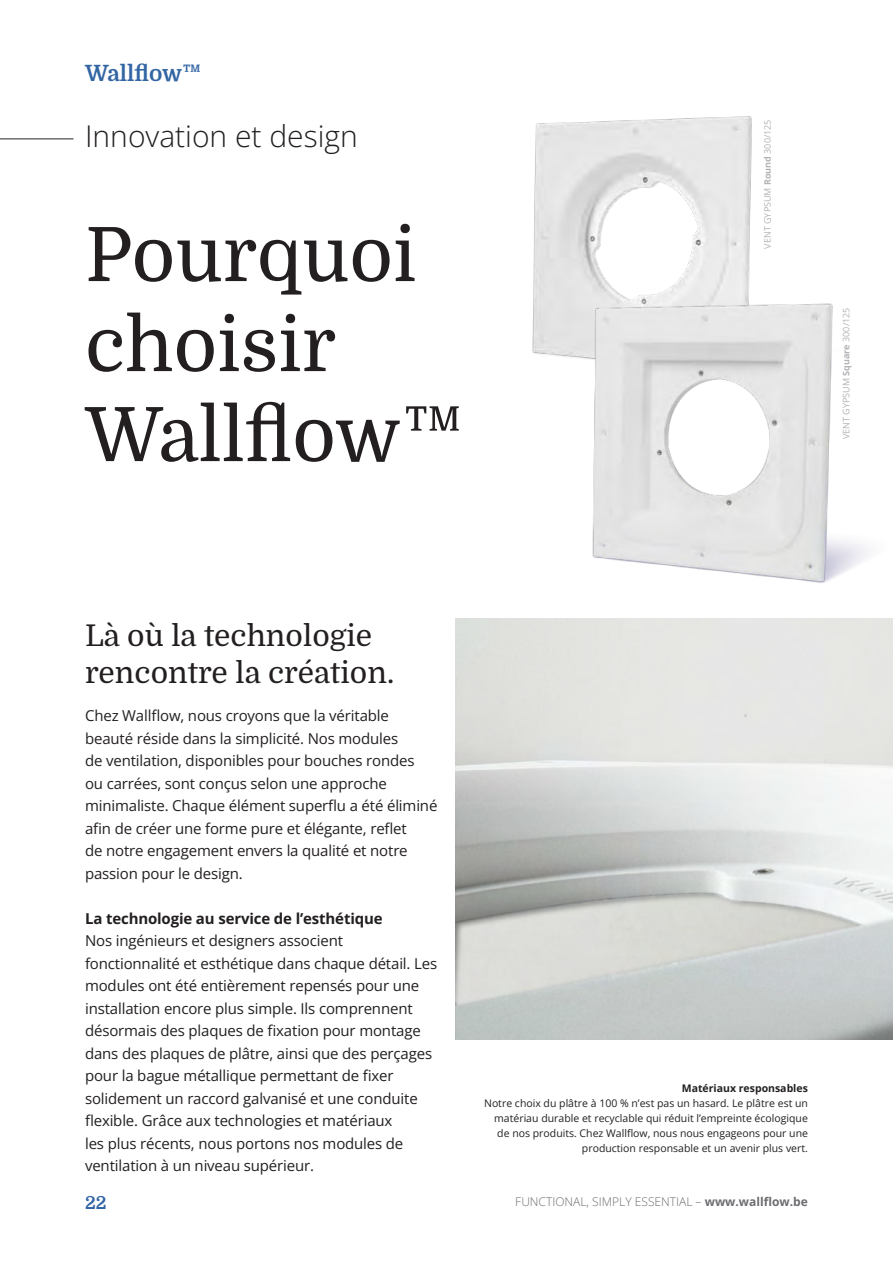
<style>
.page{position:relative;width:893px;height:1263px;background:#fff}
.page>*{position:absolute;margin:0;border:0;box-sizing:border-box;transform-origin:0 0}
.t1{font:75px/90px "Domine";color:#231f20}
.t2{font:30px/37.5px "Domine";color:#231f20}
.t3{font:300 30px "Open Sans";color:#231f20}
.t4{font:700 22.5px "Domine";color:#3265a3}
.t5{font:700 18px "Domine";color:#3265a3}
.t6{font:15px/22.5px "Open Sans";letter-spacing:-.01em;color:#231f20}
.t7{font:700 15px "Open Sans";letter-spacing:-.01em;color:#231f20}
.t8{font:300 12px "Open Sans";color:#6c6d70}
.t9{font:10.5px/15px "Open Sans";color:#231f20;text-align:right}
.t10{font:700 10.5px "Open Sans";color:#231f20}
.t11{font:9px "Open Sans";color:#b2b3b7}
.s1{font-weight:700}
</style>
<div class="page">
<img style="left:533px;top:116px;width:219px;height:149px">
<img style="left:527px;top:265px;width:366px;height:354px">
<hr style="left:0;top:138px;width:74px;height:2px;background:#6c6d70">
<img style="left:455px;top:619px;width:438px;height:421px">
<h3 class="t4" style="left:85px;top:61px;width:118px">Wallflow™</h3>
<h2 class="t3" style="left:85px;top:116px;width:274px">Innovation et design</h2>
<h1 class="t1" style="left:85px;top:211px;width:380px">Pourquoi choisir<br>Wallflow™</h1>
<p class="t11" style="left:761px;top:248px;width:130px;rotate:-90deg">VENT GYPSUM <span class="s1">Round</span> 300/125</p>
<p class="t11" style="left:840px;top:439px;width:133px;rotate:-90deg">VENT GYPSUM <span class="s1">Square</span> 300/125</p>
<h2 class="t2" style="left:85px;top:617px;width:311px">Là où la technologie rencontre la création.</h2>
<p class="t6" style="left:85px;top:704px;width:354px">Chez Wallflow, nous croyons que la véritable beauté réside dans la simplicité. Nos modules<br>de ventilation, disponibles pour bouches rondes<br>ou carrées, sont conçus selon une approche minimaliste. Chaque élément superflu a été éliminé afin de créer une forme pure et élégante, reflet<br>de notre engagement envers la qualité et notre passion pour le design.</p>
<p class="t7" style="left:85px;top:908px;width:299px">La technologie au service de l’esthétique</p>
<p class="t6" style="left:85px;top:929px;width:354px">Nos ingénieurs et designers associent fonctionnalité et esthétique dans chaque détail. Les modules ont été entièrement repensés pour une installation encore plus simple. Ils comprennent désormais des plaques de fixation pour montage dans des plaques de plâtre, ainsi que des perçages pour la bague métallique permettant de fixer solidement un raccord galvanisé et une conduite flexible. Grâce aux technologies et matériaux<br>les plus récents, nous portons nos modules de ventilation à un niveau supérieur.</p>
<p class="t10" style="left:682px;top:1080px;width:128px">Matériaux responsables</p>
<p class="t9" style="left:484px;top:1095px;width:325px">Notre choix du plâtre à 100 % n’est pas un hasard. Le plâtre est un matériau durable et recyclable qui réduit l’empreinte écologique de nos produits. Chez Wallflow, nous nous engageons pour une production responsable et un avenir plus vert.</p>
<p class="t5" style="left:85px;top:1193px;width:23px">22</p>
<p class="t8" style="left:515px;top:1193px;width:294px">FUNCTIONAL, SIMPLY ESSENTIAL – <span class="s1">www.wallflow.be</span></p>
</div>
